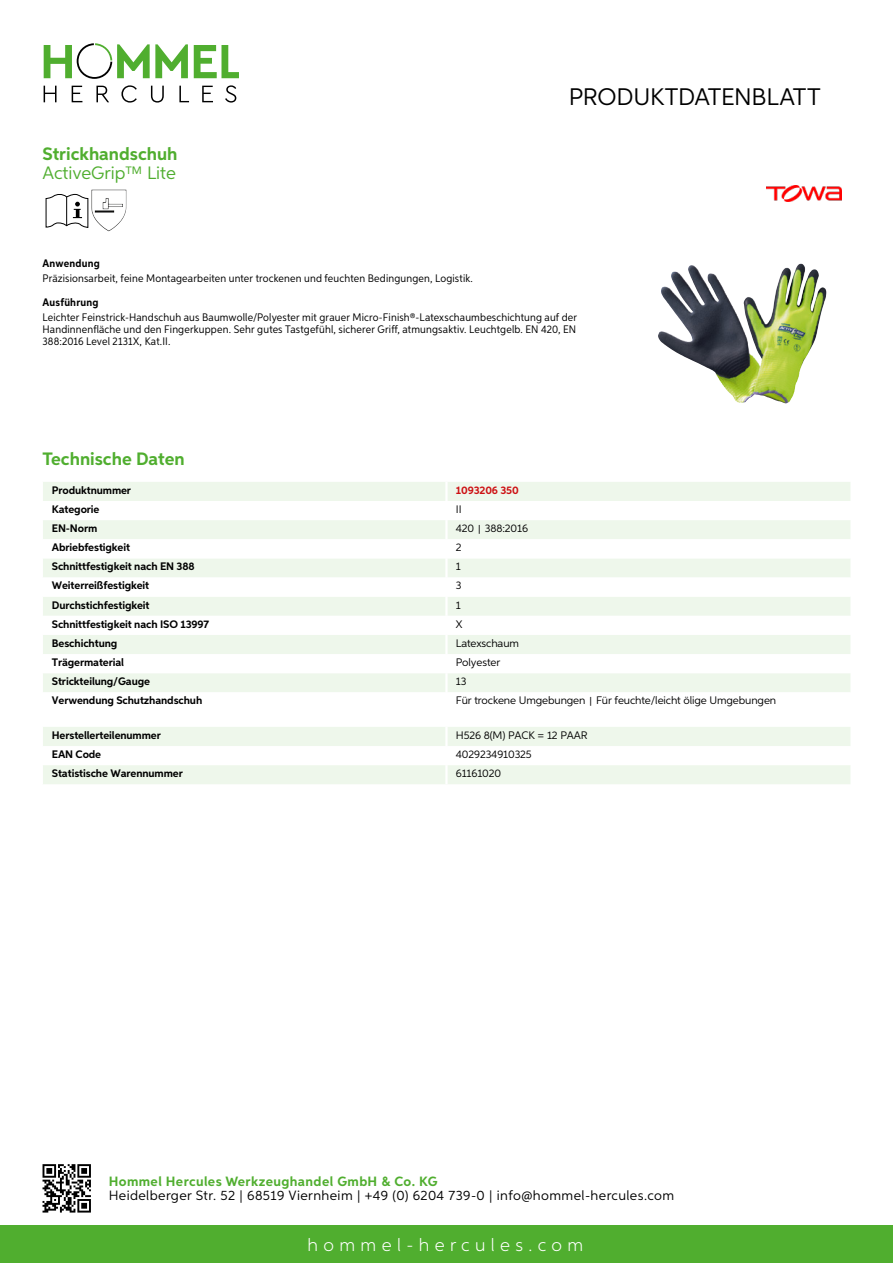
<style>
.page{position:relative;width:893px;height:1263px;background:#fff}
.page>*{position:absolute;margin:0;border:0;box-sizing:border-box;transform-origin:0 0}
.t1{font:24px "Aspira";letter-spacing:-.01em;color:#000}
.t2{font:700 18px "Aspira";color:#50ae2f}
.t3{font:300 18px "Aspira";letter-spacing:.3em;color:#fff}
.t4{font:18px "Aspira";color:#50ae2f}
.t5{font:13.5px "Aspira";letter-spacing:.03em;color:#000}
.t6{font:700 13.5px "Aspira";letter-spacing:.03em;color:#50ae2f}
.t7{font:10.95px/12px "Aspira Nar";letter-spacing:.015em;color:#000;text-align:justify}
.t8{font:700 10.95px "Aspira";letter-spacing:-.01em;color:#000}
.t9{font:10.95px "Aspira";letter-spacing:-.01em;color:#000}
.t10{font:700 10.95px "Aspira Nar";letter-spacing:.02em;color:#000}
.t11{font:700 10.95px "Aspira";letter-spacing:-.01em;color:#cd1013}
.s1{font-family:"Wuerth Global";font-size:10.5px}
</style>
<div class="page">
<div style="left:0;top:1226px;width:893px;height:37px;background:#50ae2f"></div>
<svg style="left:43px;top:1164px;width:48px;height:48px"></svg>
<svg style="left:194px;top:45px;width:45px;height:33px"></svg>
<svg style="left:44px;top:43px;width:144px;height:36px"></svg>
<svg style="left:44px;top:86px;width:13px;height:16px"></svg>
<svg style="left:72px;top:86px;width:10px;height:16px"></svg>
<svg style="left:96px;top:86px;width:13px;height:16px"></svg>
<svg style="left:121px;top:85px;width:16px;height:18px"></svg>
<svg style="left:151px;top:86px;width:13px;height:17px"></svg>
<svg style="left:179px;top:86px;width:10px;height:16px"></svg>
<svg style="left:202px;top:86px;width:11px;height:16px"></svg>
<svg style="left:225px;top:85px;width:11px;height:18px"></svg>
<div style="left:43px;top:482px;width:807px;height:19px;background:#eef7eb"></div>
<svg style="left:43px;top:520px;width:807px;height:172px;fill:#eef7eb"></svg>
<hr style="left:445px;top:482px;width:3px;height:19px;background:#fff">
<hr style="left:445px;top:520px;width:3px;height:19px;background:#fff">
<hr style="left:445px;top:539px;width:3px;height:19px;background:#fff">
<hr style="left:445px;top:558px;width:3px;height:19px;background:#fff">
<hr style="left:445px;top:577px;width:3px;height:20px;background:#fff">
<hr style="left:445px;top:597px;width:3px;height:19px;background:#fff">
<hr style="left:445px;top:616px;width:3px;height:19px;background:#fff">
<hr style="left:445px;top:635px;width:3px;height:19px;background:#fff">
<hr style="left:445px;top:654px;width:3px;height:19px;background:#fff">
<hr style="left:445px;top:673px;width:3px;height:19px;background:#fff">
<svg style="left:43px;top:727px;width:807px;height:57px"></svg>
<hr style="left:445px;top:765px;width:3px;height:19px;background:#fff">
<svg style="left:46px;top:193px;width:42px;height:35px"></svg>
<img style="left:91px;top:189px;width:8px;height:35px">
<img style="left:733px;top:264px;width:66px;height:102px">
<img style="left:766px;top:185px;width:76px;height:17px">
<h2 class="t2" style="left:43px;top:142px;width:137px">Strickhandschuh</h2>
<h2 class="t4" style="left:43px;top:162px;width:135px">ActiveGrip™ Lite</h2>
<h1 class="t1" style="left:569px;top:82px;width:253px">Produktdatenblatt</h1>
<p class="t10" style="left:43px;top:257px;width:59px">Anwendung</p>
<p class="t7" style="left:43px;top:273px;width:432px">Präzisionsarbeit, feine Montagearbeiten unter trockenen und feuchten Bedingungen, Logistik.</p>
<p class="t10" style="left:43px;top:295px;width:58px">Ausführung</p>
<p class="t7" style="left:43px;top:311px;width:536px">Leichter Feinstrick-Handschuh aus Baumwolle/Polyester mit grauer Micro-Finish®-Latexschaumbeschichtung auf der Handinnenfläche und den Fingerkuppen. Sehr gutes Tastgefühl, sicherer Griff, atmungsaktiv. Leuchtgelb. EN 420, EN 388:2016 Level 2131X, Kat.II.</p>
<h2 class="t2" style="left:43px;top:448px;width:144px">Technische Daten</h2>
<p class="t8" style="left:52px;top:483px;width:81px">Produktnummer</p>
<p class="t11" style="left:456px;top:483px;width:65px">1093206 350</p>
<p class="t8" style="left:52px;top:502px;width:49px">Kategorie</p>
<p class="t9" style="left:456px;top:502px;width:7px">II</p>
<p class="t8" style="left:52px;top:521px;width:47px">EN-Norm</p>
<p class="t9" style="left:456px;top:522px;width:74px">420 <span class="s1">|</span> 388:2016</p>
<p class="t8" style="left:52px;top:541px;width:80px">Abriebfestigkeit</p>
<p class="t9" style="left:456px;top:541px;width:7px">2</p>
<p class="t8" style="left:52px;top:560px;width:144px">Schnittfestigkeit nach EN 388</p>
<p class="t9" style="left:456px;top:560px;width:7px">1</p>
<p class="t8" style="left:52px;top:579px;width:99px">Weiterreißfestigkeit</p>
<p class="t9" style="left:456px;top:579px;width:7px">3</p>
<p class="t8" style="left:52px;top:598px;width:99px">Durchstichfestigkeit</p>
<p class="t9" style="left:456px;top:598px;width:7px">1</p>
<p class="t8" style="left:52px;top:617px;width:159px">Schnittfestigkeit nach ISO 13997</p>
<p class="t9" style="left:456px;top:617px;width:8px">X</p>
<p class="t8" style="left:52px;top:636px;width:67px">Beschichtung</p>
<p class="t9" style="left:456px;top:636px;width:65px">Latexschaum</p>
<p class="t8" style="left:52px;top:655px;width:74px">Trägermaterial</p>
<p class="t9" style="left:456px;top:655px;width:46px">Polyester</p>
<p class="t8" style="left:52px;top:675px;width:100px">Strickteilung/Gauge</p>
<p class="t9" style="left:456px;top:675px;width:12px">13</p>
<p class="t8" style="left:52px;top:694px;width:152px">Verwendung Schutzhandschuh</p>
<p class="t9" style="left:456px;top:694px;width:322px">Für trockene U mgebungen <span class="s1">|</span> Für feuchte/leicht ölige U mgebungen</p>
<p class="t8" style="left:52px;top:728px;width:111px">Herstellerteilenummer</p>
<p class="t9" style="left:456px;top:728px;width:119px">H526 8(M) PACK = 12 PAAR</p>
<p class="t8" style="left:52px;top:747px;width:51px">EAN Code</p>
<p class="t9" style="left:456px;top:747px;width:77px">4029234910325</p>
<p class="t8" style="left:52px;top:766px;width:132px">Statistische Warennummer</p>
<p class="t9" style="left:456px;top:767px;width:47px">61161020</p>
<p class="t6" style="left:109px;top:1172px;width:330px">Hommel Hercules Werkzeughandel GmbH &amp; Co. KG</p>
<p class="t5" style="left:109px;top:1187px;width:567px">Heidelberger Str. 52 | 68519 Viernheim | +49 (0) 6204 739-0 | info@hommel-hercules.com</p>
<h2 class="t3" style="left:307px;top:1234px;width:277px">hommel-hercules.com</h2>
</div>
